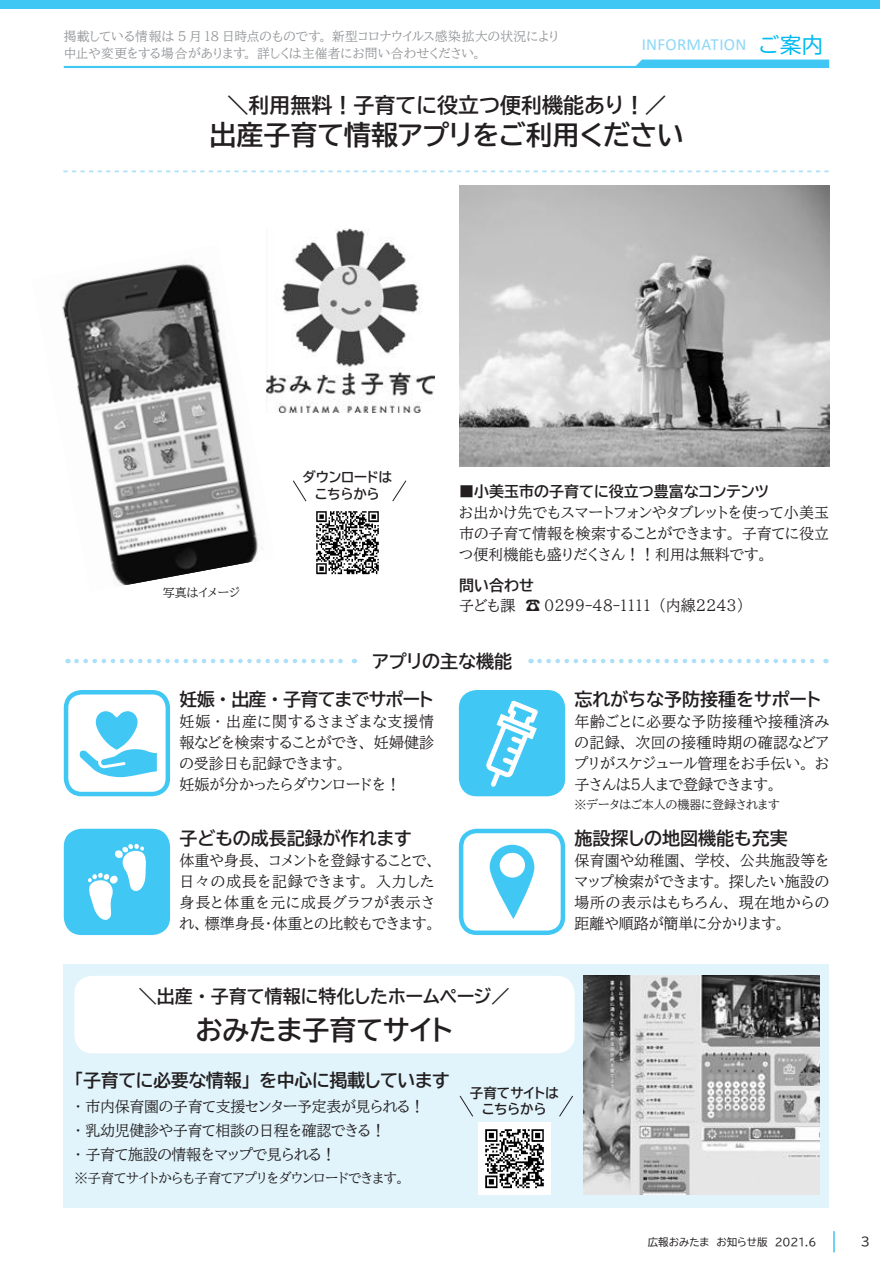
<style>
.page{position:relative;width:893px;height:1263px;background:#fff}
.page>*{position:absolute;margin:0;border:0;box-sizing:border-box;transform-origin:0 0}
.t1{font:27px "BIZ UDP Gothic Bold";color:#231f20}
.t2{font:21px "BIZ UDP Gothic Bold";color:#231f20}
.t3{font:18px "BIZ UDP Gothic Bold";color:#231f20}
.t4{font:18px "BIZ UDP Gothic Bold";letter-spacing:-.02em;color:#231f20}
.t5{font:18px "BIZ UDP Gothic Bold";letter-spacing:-.04em;color:#231f20}
.t6{font:16.95px "Calibri";letter-spacing:.015em;color:#8dd7f7}
.t7{font:15px/21px "BIZ UDP Mincho Medium";color:#231f20;text-align:justify}
.t8{font:15px/24px "BIZ UDP Mincho Medium";letter-spacing:-.02em;color:#231f20}
.t9{font:15px "BIZ UDP Gothic Bold";color:#231f20}
.t10{font:13.5px "BIZ UDP Mincho Medium";letter-spacing:-.02em;color:#231f20}
.t11{font:13.5px/16.5px "BIZ UDP Gothic Bold";color:#231f20;text-align:center}
.t12{font:12.75px/17px "BIZ UDP Mincho Medium";letter-spacing:.015em;color:#939598}
.t13{font:12px "BIZ UDP Mincho Medium";color:#231f20}
.t14{font:12px "BIZ UDP Gothic";color:#231f20}
.t15{font:10.5px "BIZ UDP Gothic";color:#231f20}
.s1{font-family:"BIZ UDP Gothic";font-size:21.3px;color:#00baf1}
</style>
<div class="page">
<svg style="left:64px;top:60px;width:765px;height:8px"></svg>
<div style="left:0;top:0;width:880px;height:9px;background:#40c7f4"></div>
<hr style="left:833px;top:1231px;width:2px;height:21px;background:#00aeef">
<div style="left:64px;top:964px;width:765px;height:244px;background:#e1f4fc"></div>
<div style="left:64px;top:690px;width:106px;height:106px;border:4px solid #40c7f4;border-radius:16px"></div>
<div style="left:64px;top:829px;width:106px;height:106px;background:#40c7f4;border-radius:18px"></div>
<div style="left:459px;top:690px;width:106px;height:106px;background:#40c7f4;border-radius:18px"></div>
<div style="left:459px;top:829px;width:106px;height:106px;border:4px solid #40c7f4;border-radius:16px"></div>
<div style="left:74px;top:976px;width:501px;height:77px;background:#fff;border-radius:18px"></div>
<svg style="left:63px;top:171px;width:766px;height:1px"></svg>
<svg style="left:88px;top:843px;width:58px;height:77px"></svg>
<svg style="left:486px;top:700px;width:52px;height:87px"></svg>
<svg style="left:80px;top:711px;width:77px;height:66px"></svg>
<svg style="left:490px;top:845px;width:44px;height:74px"></svg>
<img style="left:459px;top:186px;width:370px;height:280px">
<img style="left:316px;top:511px;width:63px;height:64px">
<svg style="left:293px;top:480px;width:14px;height:22px"></svg>
<svg style="left:392px;top:480px;width:15px;height:22px"></svg>
<img style="left:478px;top:1122px;width:72px;height:72px">
<svg style="left:459px;top:1095px;width:14px;height:22px"></svg>
<svg style="left:559px;top:1095px;width:14px;height:22px"></svg>
<svg style="left:76px;top:659px;width:279px;height:4px"></svg>
<svg style="left:539px;top:659px;width:287px;height:4px"></svg>
<img style="left:62px;top:264px;width:196px;height:322px">
<img style="left:266px;top:228px;width:168px;height:184px">
<img style="left:584px;top:976px;width:235px;height:218px">
<p class="t12" style="left:64px;top:28px;width:497px">掲載している情報は 5 月 18 日時点のものです。新型コロナウイルス感染拡大の状況により中止や変更をする場合があります。詳しくは主催者にお問い合わせください。</p>
<p class="t6" style="left:642px;top:33px;width:183px">INFORMATION <span class="s1">ご案内</span></p>
<h2 class="t2" style="left:228px;top:94px;width:440px">＼利用無料！子育てに役立つ便利機能あり！／</h2>
<h1 class="t1" style="left:209px;top:121px;width:476px">出産子育て情報アプリをご利用ください</h1>
<p class="t11" style="left:303px;top:469px;width:91px">ダウンロードはこちらから</p>
<p class="t9" style="left:459px;top:483px;width:311px">■小美玉市の子育てに役立つ豊富なコンテンツ</p>
<p class="t7" style="left:459px;top:501px;width:371px">お出かけ先でもスマートフォンやタブレットを使って小美玉市の子育て情報を検索することができます。子育てに役立つ便利機能も盛りだくさん！！利用は無料です。</p>
<p class="t13" style="left:163px;top:586px;width:79px">写真はイメージ</p>
<p class="t9" style="left:459px;top:578px;width:76px">問い合わせ</p>
<p class="t7" style="left:459px;top:594px;width:286px">子ども課　☎ 0299-48-１１１１（内線２２４３）</p>
<p class="t3" style="left:373px;top:652px;width:141px">アプリの主な機能</p>
<p class="t5" style="left:179px;top:690px;width:255px">妊娠・出産・子育てまでサポート</p>
<p class="t7" style="left:179px;top:711px;width:256px;text-align:left">妊娠・出産に関するさまざまな支援情報などを検索することができ、妊婦健診の受診日も記録できます。<br>妊娠が分かったらダウンロードを！</p>
<p class="t3" style="left:179px;top:829px;width:234px">子どもの成長記録が作れます</p>
<p class="t7" style="left:179px;top:850px;width:258px">体重や身長、コメントを登録することで、日々の成長を記録できます。入力した身長と体重を元に成長グラフが表示され、標準身長・体重との比較もできます。</p>
<p class="t3" style="left:575px;top:690px;width:248px">忘れがちな予防接種をサポート</p>
<p class="t7" style="left:575px;top:711px;width:256px">年齢ごとに必要な予防接種や接種済みの記録、次回の接種時期の確認などアプリがスケジュール管理をお手伝い。お子さんは５人まで登録できます。</p>
<p class="t13" style="left:575px;top:798px;width:207px">※データはご本人の機器に登録されます</p>
<p class="t3" style="left:575px;top:829px;width:215px">施設探しの地図機能も充実</p>
<p class="t7" style="left:575px;top:850px;width:256px">保育園や幼稚園、学校、公共施設等をマップ検索ができます。探したい施設の場所の表示はもちろん、現在地からの距離や順路が簡単に分かります。</p>
<p class="t3" style="left:139px;top:987px;width:372px">＼出産・子育て情報に特化したホームページ／</p>
<h1 class="t1" style="left:196px;top:1017px;width:259px">おみたま子育てサイト</h1>
<p class="t4" style="left:74px;top:1071px;width:377px">「子育てに必要な情報」を中心に掲載しています</p>
<p class="t8" style="left:74px;top:1095px;width:352px">・市内保育園の子育て支援センター予定表が見られる！・乳幼児健診や子育て相談の日程を確認できる！<br>・子育て施設の情報をマップで見られる！</p>
<p class="t10" style="left:74px;top:1171px;width:332px">※子育てサイトからも子育てアプリをダウンロードできます。</p>
<p class="t11" style="left:470px;top:1084px;width:90px">子育てサイトはこちらから</p>
<p class="t15" style="left:648px;top:1236px;width:170px">広報おみたま　お知らせ版　2021.6</p>
<p class="t14" style="left:861px;top:1236px;width:11px">3</p>
</div>
